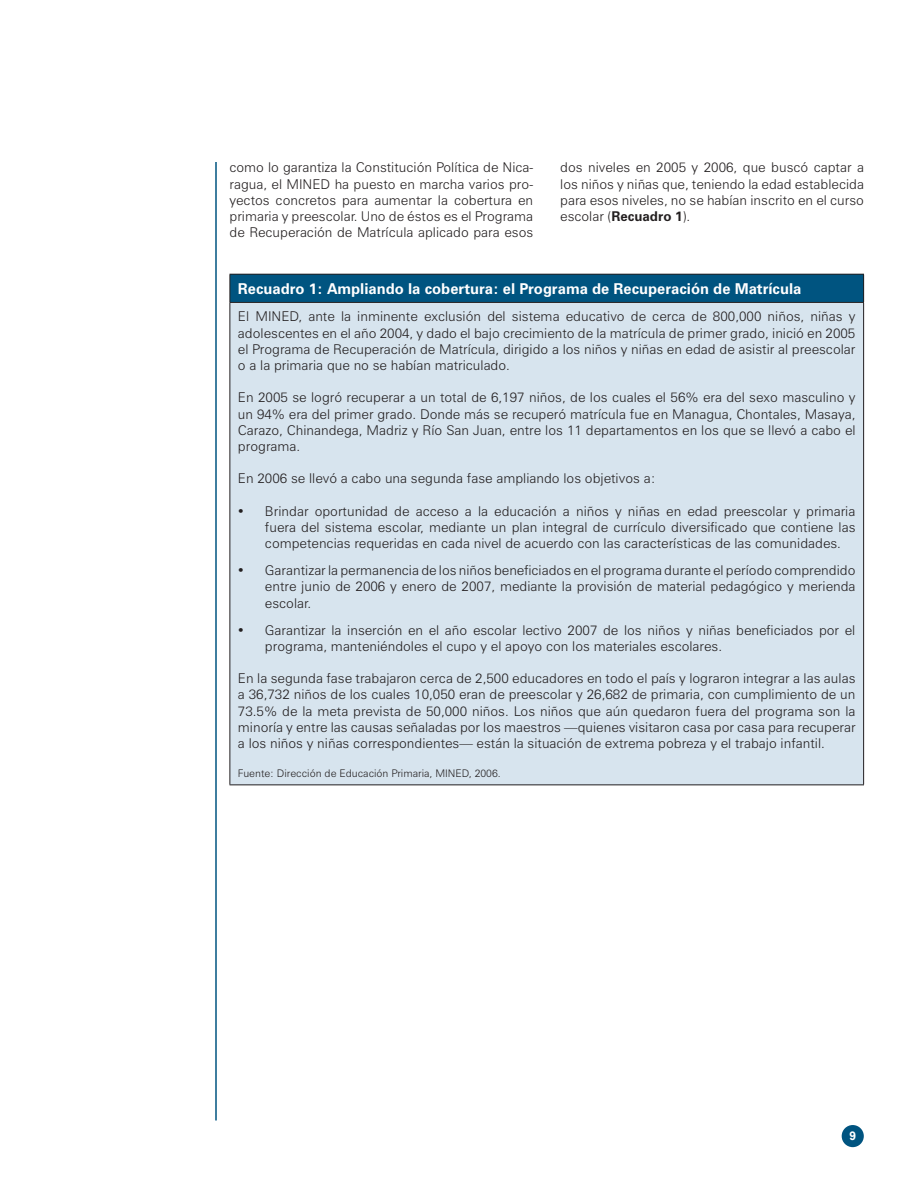
<style>
.page{position:relative;width:918px;height:1188px;background:#fff}
.page>*{position:absolute;margin:0;border:0;box-sizing:border-box;transform-origin:0 0}
.t1{font:700 15px "Zurich BT";color:#fff}
.t2{font:300 13.5px/16.2px "Zurich BT";color:#231f20;text-align:justify}
.t3{font:700 12px "Arial";color:#fff}
.t4{font:300 10.5px "Zurich BT";color:#231f20}
.s1{font-weight:700}
</style>
<div class="page">
<div style="left:842px;top:1125px;width:22px;height:22px;background:#005480;border-radius:50%"></div>
<hr style="left:215px;top:162px;width:2px;height:958px;background:#005480">
<div style="left:230px;top:274px;width:634px;height:28px;background:#005480"></div>
<div style="left:230px;top:302px;width:634px;height:483px;background:#d7e4ee"></div>
<hr style="left:230px;top:274px;width:634px;height:1px;background:#231f20">
<svg style="left:230px;top:275px;width:1px;height:27px"></svg>
<svg style="left:863px;top:275px;width:1px;height:27px"></svg>
<hr style="left:230px;top:302px;width:634px;height:1px;background:#231f20">
<hr style="left:230px;top:303px;width:1px;height:481px;background:#231f20">
<hr style="left:863px;top:303px;width:1px;height:481px;background:#231f20">
<hr style="left:230px;top:784px;width:634px;height:1px;background:#231f20">
<p class="t2" style="left:230px;top:159px;width:305px">como lo garantiza la Constitución Política de Nica&shy;ragua, el MINED ha puesto en marcha varios pro&shy;yectos concretos para aumentar la cobertura en primaria y preescolar. Uno de éstos es el Programa de Recuperación de Matrícula aplicado para esos</p>
<p class="t2" style="left:560px;top:159px;width:305px">dos niveles en 2005 y 2006, que buscó captar a los niños y niñas que, teniendo la edad establecida para esos niveles, no se habían inscrito en el curso escolar (<span class="s1">Recuadro 1</span>).</p>
<p class="t1" style="left:238px;top:280px;width:565px">Recuadro 1: Ampliando la cobertura: el Programa de Recuperación de Matrícula</p>
<p class="t2" style="left:238px;top:308px;width:619px">El MINED, ante la inminente exclusión del sistema educativo de cerca de 800,000 niños, niñas y adolescentes en el año 2004, y dado el bajo crecimiento de la matrícula de primer grado, inició en 2005 el Programa de Recuperación de Matrícula, dirigido a los niños y niñas en edad de asistir al preescolar o a la primaria que no se habían matriculado.</p>
<p class="t2" style="left:238px;top:389px;width:619px">En 2005 se logró recuperar a un total de 6,197 niños, de los cuales el 56% era del sexo masculino y un 94% era del primer grado. Donde más se recuperó matrícula fue en Managua, Chontales, Masaya, Carazo, Chinandega, Madriz y Río San Juan, entre los 11 departamentos en los que se llevó a cabo el programa.</p>
<p class="t2" style="left:238px;top:470px;width:419px">En 2006 se llevó a cabo una segunda fase ampliando los objetivos a:</p>
<p class="t2" style="left:265px;top:503px;width:592px;text-indent:-27px">• Brindar oportunidad de acceso a la educación a niños y niñas en edad preescolar y primaria fuera del sistema escolar, mediante un plan integral de currículo diversificado que contiene las competencias requeridas en cada nivel de acuerdo con las características de las comunidades.</p>
<p class="t2" style="left:265px;top:562px;width:592px;text-indent:-27px">• Garantizar la permanencia de los niños beneficiados en el programa durante el período comprendido entre junio de 2006 y enero de 2007, mediante la provisión de material pedagógico y merienda escolar.</p>
<p class="t2" style="left:265px;top:622px;width:592px;text-indent:-27px">• Garantizar la inserción en el año escolar lectivo 2007 de los niños y niñas beneficiados por el programa, manteniéndoles el cupo y el apoyo con los materiales escolares.</p>
<p class="t2" style="left:238px;top:670px;width:619px">En la segunda fase trabajaron cerca de 2,500 educadores en todo el país y lograron integrar a las aulas a 36,732 niños de los cuales 10,050 eran de preescolar y 26,682 de primaria, con cumplimiento de un 73.5% de la meta prevista de 50,000 niños. Los niños que aún quedaron fuera del programa son la minoría y entre las causas señaladas por los maestros —quienes visitaron casa por casa para recuperar a los niños y niñas correspondientes— están la situación de extrema pobreza y el trabajo infantil.</p>
<p class="t4" style="left:238px;top:767px;width:264px">Fuente: Dirección de Educación Primaria, MINED, 2006.</p>
<p class="t3" style="left:849px;top:1129px;width:8px">9</p>
</div>
